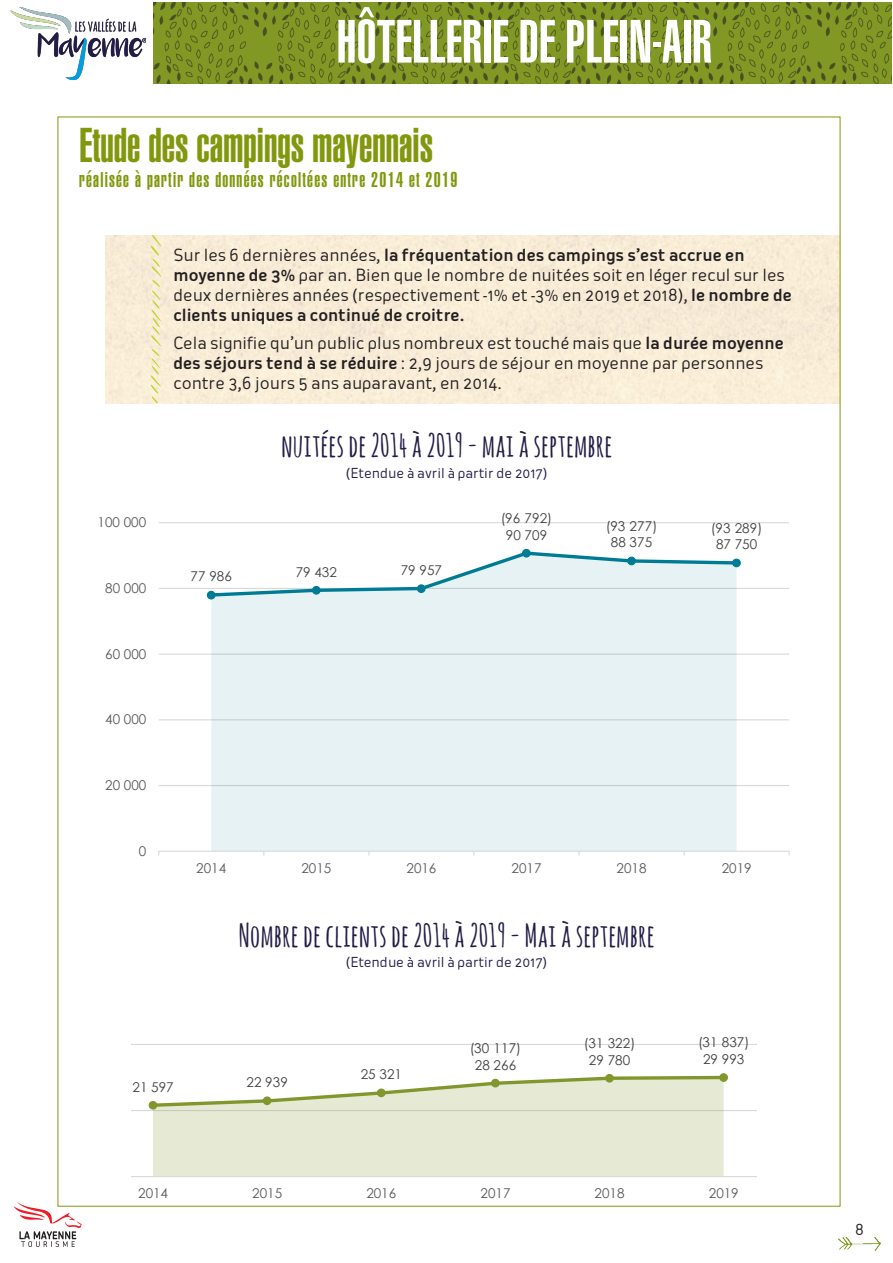
<style>
.page{position:relative;width:893px;height:1263px;background:#fff}
.page>*{position:absolute;margin:0;border:0;box-sizing:border-box;transform-origin:0 0}
.t1{font:900 extra-condensed 60px "Helvetica";color:#fff}
.t2{font:900 extra-condensed 48px "Helvetica";color:#81980d}
.t3{font:700 31.5px "Amatic SC";color:#241c47}
.t4{font:900 extra-condensed 21px "Helvetica";letter-spacing:.06em;color:#81980d}
.t5{font:16.5px "Oceania Display";color:#231f20}
.t6{font:500 16.5px "Oceania Display";color:#231f20}
.t7{font:15px "Oceania Display";color:#231f20}
.t8{font:13.5px/16.5px "Century Gothic";letter-spacing:.005em;color:#404040;text-align:center}
.t9{font:13.5px "Century Gothic";letter-spacing:.005em;color:#595959}
.t10{font:13.5px "Oceania Display";color:#241c47}
.s1{font-weight:400}
.s2{font-weight:500}
</style>
<div class="page">
<img style="left:11px;top:7px;width:135px;height:72px">
<img style="left:154px;top:2px;width:732px;height:81px">
<svg style="left:14px;top:1202px;width:68px;height:45px"></svg>
<img style="left:839px;top:1237px;width:41px;height:13px">
<svg style="left:151px;top:235px;width:10px;height:168px;background:#efe8bc"></svg>
<hr style="left:159px;top:785px;width:630px;height:1px;background:#d9d9d9">
<hr style="left:159px;top:719px;width:630px;height:1px;background:#d9d9d9">
<hr style="left:159px;top:653px;width:630px;height:2px;background:#d9d9d9">
<hr style="left:159px;top:588px;width:630px;height:1px;background:#d9d9d9">
<hr style="left:159px;top:522px;width:630px;height:1px;background:#d9d9d9">
<div style="left:211px;top:598px;width:525px;height:253px;background:#e6f2f4"></div>
<hr style="left:159px;top:851px;width:630px;height:1px;background:#d9d9d9">
<svg style="left:208px;top:550px;width:532px;height:48px"></svg>
<div style="left:207px;top:591px;width:8px;height:8px;background:#007b95;border-radius:50%"></div>
<div style="left:207px;top:591px;width:9px;height:8px;border:1px solid #007b95;border-radius:50%"></div>
<div style="left:312px;top:586px;width:8px;height:8px;background:#007b95;border-radius:50%"></div>
<div style="left:312px;top:586px;width:9px;height:9px;border:1px solid #007b95;border-radius:50%"></div>
<div style="left:417px;top:585px;width:8px;height:7px;background:#007b95;border-radius:50%"></div>
<div style="left:417px;top:584px;width:9px;height:9px;border:1px solid #007b95;border-radius:50%"></div>
<div style="left:523px;top:549px;width:7px;height:8px;background:#007b95;border-radius:50%"></div>
<div style="left:522px;top:549px;width:9px;height:8px;border:1px solid #007b95;border-radius:50%"></div>
<div style="left:628px;top:557px;width:7px;height:8px;background:#007b95;border-radius:50%"></div>
<div style="left:627px;top:557px;width:9px;height:8px;border:1px solid #007b95;border-radius:50%"></div>
<div style="left:733px;top:559px;width:7px;height:8px;background:#007b95;border-radius:50%"></div>
<div style="left:732px;top:559px;width:9px;height:8px;border:1px solid #007b95;border-radius:50%"></div>
<hr style="left:132px;top:1110px;width:624px;height:1px;background:#d9d9d9">
<hr style="left:132px;top:1044px;width:624px;height:1px;background:#d9d9d9">
<hr style="left:132px;top:1008px;width:624px;height:1px;background:#d9d9d9">
<div style="left:153px;top:1109px;width:571px;height:67px;background:#e6ead5"></div>
<hr style="left:132px;top:1176px;width:624px;height:1px;background:#d9d9d9">
<svg style="left:150px;top:1075px;width:574px;height:34px"></svg>
<div style="left:149px;top:1101px;width:8px;height:8px;background:#81972d;border-radius:50%"></div>
<div style="left:149px;top:1101px;width:8px;height:8px;border:1px solid #81972d;border-radius:50%"></div>
<div style="left:263px;top:1097px;width:8px;height:7px;background:#81972d;border-radius:50%"></div>
<div style="left:263px;top:1096px;width:8px;height:9px;border:1px solid #81972d;border-radius:50%"></div>
<div style="left:377px;top:1089px;width:8px;height:7px;background:#81972d;border-radius:50%"></div>
<div style="left:377px;top:1088px;width:9px;height:9px;border:1px solid #81972d;border-radius:50%"></div>
<div style="left:492px;top:1079px;width:7px;height:8px;background:#81972d;border-radius:50%"></div>
<div style="left:491px;top:1079px;width:9px;height:8px;border:1px solid #81972d;border-radius:50%"></div>
<div style="left:606px;top:1074px;width:7px;height:8px;background:#81972d;border-radius:50%"></div>
<div style="left:605px;top:1074px;width:9px;height:8px;border:1px solid #81972d;border-radius:50%"></div>
<div style="left:720px;top:1074px;width:7px;height:7px;background:#81972d;border-radius:50%"></div>
<div style="left:719px;top:1073px;width:9px;height:9px;border:1px solid #81972d;border-radius:50%"></div>
<p class="t1" style="left:337px;top:7px;width:377px">HÔTELLERIE DE PLEIN-AIR</p>
<p class="t2" style="left:79px;top:117px;width:355px">Etude des campings mayennais</p>
<p class="t4" style="left:79px;top:168px;width:380px">réalisée à partir des données récoltées entre 2014 et 2019</p>
<p class="t9" style="left:98px;top:513px;width:50px">100 000</p>
<p class="t9" style="left:105px;top:578px;width:43px">80 000</p>
<p class="t9" style="left:105px;top:644px;width:43px">60 000</p>
<p class="t9" style="left:105px;top:710px;width:43px">40 000</p>
<p class="t9" style="left:105px;top:776px;width:43px">20 000</p>
<p class="t9" style="left:139px;top:841px;width:9px">0</p>
<p class="t6" style="left:173px;top:246px;width:573px"><span class="s1">Sur les 6 dernières années,</span> la fréquentation des campings s’est accrue en</p>
<p class="t5" style="left:173px;top:266px;width:613px"><span class="s2">moyenne de 3%</span> par an. Bien que le nombre de nuitées soit en léger recul sur les</p>
<p class="t5" style="left:173px;top:286px;width:620px">deux dernières années (respectivement -1% et -3% en 2019 et 2018), <span class="s2">le nombre de</span></p>
<p class="t6" style="left:173px;top:305px;width:293px">clients uniques a continué de croitre.</p>
<p class="t5" style="left:173px;top:334px;width:612px">Cela signifie qu’un public plus nombreux est touché mais que <span class="s2">la durée moyenne</span></p>
<p class="t5" style="left:173px;top:354px;width:591px"><span class="s2">des séjours tend à se réduire</span> : 2,9 jours de séjour en moyenne par personnes</p>
<p class="t5" style="left:173px;top:373px;width:330px">contre 3,6 jours 5 ans auparavant, en 2014.</p>
<p class="t3" style="left:281px;top:423px;width:333px">nuitées de 2014 à 2019 - mai à septembre</p>
<p class="t10" style="left:346px;top:465px;width:203px">(Etendue à avril à partir de 2017)</p>
<p class="t8" style="left:191px;top:568px;width:43px">77 986</p>
<p class="t8" style="left:296px;top:563px;width:43px">79 432</p>
<p class="t8" style="left:401px;top:562px;width:43px">79 957</p>
<p class="t8" style="left:501px;top:510px;width:53px">(96 792)<br>90 709</p>
<p class="t8" style="left:606px;top:517px;width:53px">(93 277)<br>88 375</p>
<p class="t8" style="left:711px;top:519px;width:53px">(93 289)<br>87 750</p>
<p class="t9" style="left:196px;top:859px;width:31px">2014</p>
<p class="t9" style="left:301px;top:859px;width:31px">2015</p>
<p class="t9" style="left:406px;top:859px;width:31px">2016</p>
<p class="t9" style="left:512px;top:859px;width:31px">2017</p>
<p class="t9" style="left:617px;top:859px;width:31px">2018</p>
<p class="t9" style="left:722px;top:859px;width:31px">2019</p>
<p class="t3" style="left:238px;top:913px;width:418px">Nombre de clients de 2014 à 2019 - Mai à septembre</p>
<p class="t10" style="left:346px;top:955px;width:203px">(Etendue à avril à partir de 2017)</p>
<p class="t8" style="left:132px;top:1078px;width:43px">21 597</p>
<p class="t8" style="left:247px;top:1074px;width:43px">22 939</p>
<p class="t8" style="left:361px;top:1066px;width:43px">25 321</p>
<p class="t8" style="left:470px;top:1040px;width:53px">(30 117)<br>28 266</p>
<p class="t8" style="left:584px;top:1035px;width:53px">(31 322)<br>29 780</p>
<p class="t8" style="left:698px;top:1034px;width:53px">(31 837)<br>29 993</p>
<p class="t9" style="left:138px;top:1184px;width:31px">2014</p>
<p class="t9" style="left:252px;top:1184px;width:31px">2015</p>
<p class="t9" style="left:366px;top:1184px;width:31px">2016</p>
<p class="t9" style="left:480px;top:1184px;width:31px">2017</p>
<p class="t9" style="left:595px;top:1184px;width:31px">2018</p>
<p class="t9" style="left:709px;top:1184px;width:31px">2019</p>
<p class="t7" style="left:855px;top:1221px;width:10px">8</p>
</div>
